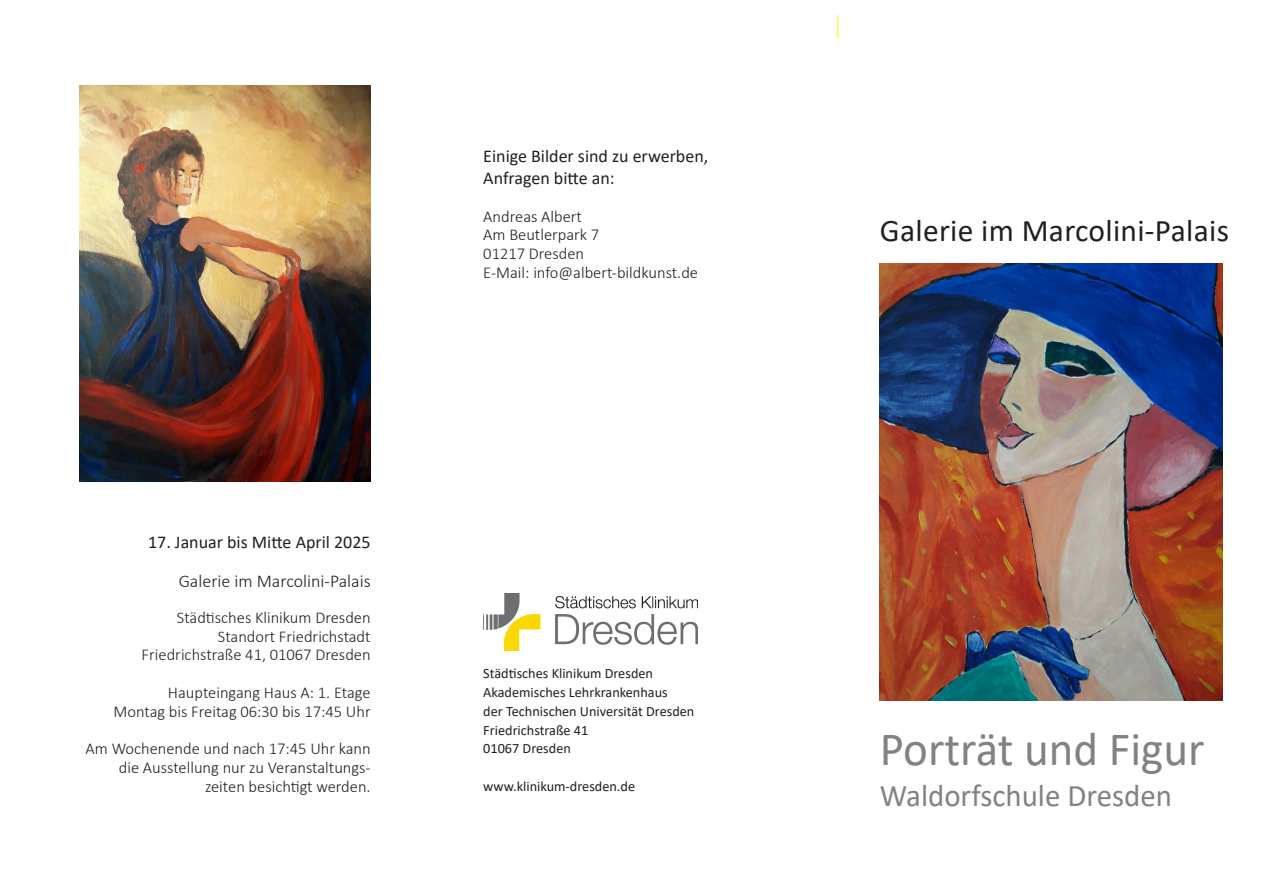
<style>
.page{position:relative;width:1263px;height:893px;background:#fff}
.page>*{position:absolute;margin:0;border:0;box-sizing:border-box;transform-origin:0 0}
.t1{font:48px "Calibri";color:#808285}
.t2{font:31.5px "Calibri";letter-spacing:.01em;color:#231f20}
.t3{font:31.5px "Calibri";color:#808285}
.t4{font:18px/21.6px "Calibri";color:#231f20}
.t5{font:300 18px "Calibri";color:#231f20}
.t6{font:300 16.5px "Calibri";color:#231f20}
.t7{font:14.25px "Calibri";color:#231f20}
</style>
<div class="page">
<svg style="left:837px;top:15px;width:1px;height:23px"></svg>
<img style="left:483px;top:593px;width:215px;height:57px">
<img style="left:880px;top:263px;width:342px;height:437px">
<img style="left:80px;top:85px;width:291px;height:397px">
<p class="t4" style="left:148px;top:531px;width:224px">17. Januar bis Mitte April 2025</p>
<p class="t5" style="left:179px;top:570px;width:193px">Galerie im Marcolini-Palais</p>
<p class="t6" style="left:177px;top:607px;width:195px">Städtisches Klinikum Dresden</p>
<p class="t6" style="left:218px;top:626px;width:154px">Standort Friedrichstadt</p>
<p class="t6" style="left:142px;top:645px;width:230px">Friedrichstraße 41, 01067 Dresden</p>
<p class="t6" style="left:168px;top:682px;width:204px">Haupteingang Haus A: 1. Etage</p>
<p class="t6" style="left:114px;top:701px;width:259px">Montag bis Freitag 06:30 bis 17:45 Uhr</p>
<p class="t6" style="left:86px;top:738px;width:286px">Am Wochenende und nach 17:45 Uhr kann</p>
<p class="t6" style="left:119px;top:757px;width:253px">die Ausstellung nur zu Veranstaltungs-</p>
<p class="t6" style="left:205px;top:776px;width:167px">zeiten besichtigt werden.</p>
<p class="t4" style="left:483px;top:145px;width:227px">Einige Bilder sind zu erwerben,<br>Anfragen bitte an:</p>
<p class="t6" style="left:483px;top:206px;width:100px">Andreas Albert</p>
<p class="t6" style="left:483px;top:225px;width:117px">Am Beutlerpark 7</p>
<p class="t6" style="left:483px;top:243px;width:102px">01217 Dresden</p>
<p class="t6" style="left:483px;top:262px;width:216px">E-Mail: info@albert-bildkunst.de</p>
<p class="t7" style="left:483px;top:664px;width:171px">Städtisches Klinikum Dresden</p>
<p class="t7" style="left:483px;top:682px;width:186px">Akademisches Lehrkrankenhaus</p>
<p class="t7" style="left:483px;top:701px;width:213px">der Technischen Universität Dresden</p>
<p class="t7" style="left:483px;top:720px;width:107px">Friedrichstraße 41</p>
<p class="t7" style="left:483px;top:739px;width:89px">01067 Dresden</p>
<p class="t7" style="left:483px;top:776px;width:153px">www.klinikum-dresden.de</p>
<p class="t2" style="left:880px;top:209px;width:351px">Galerie im Marcolini-Palais</p>
<p class="t1" style="left:880px;top:716px;width:326px">Porträt und Figur</p>
<p class="t3" style="left:880px;top:773px;width:293px">Waldorfschule Dresden</p>
</div>
